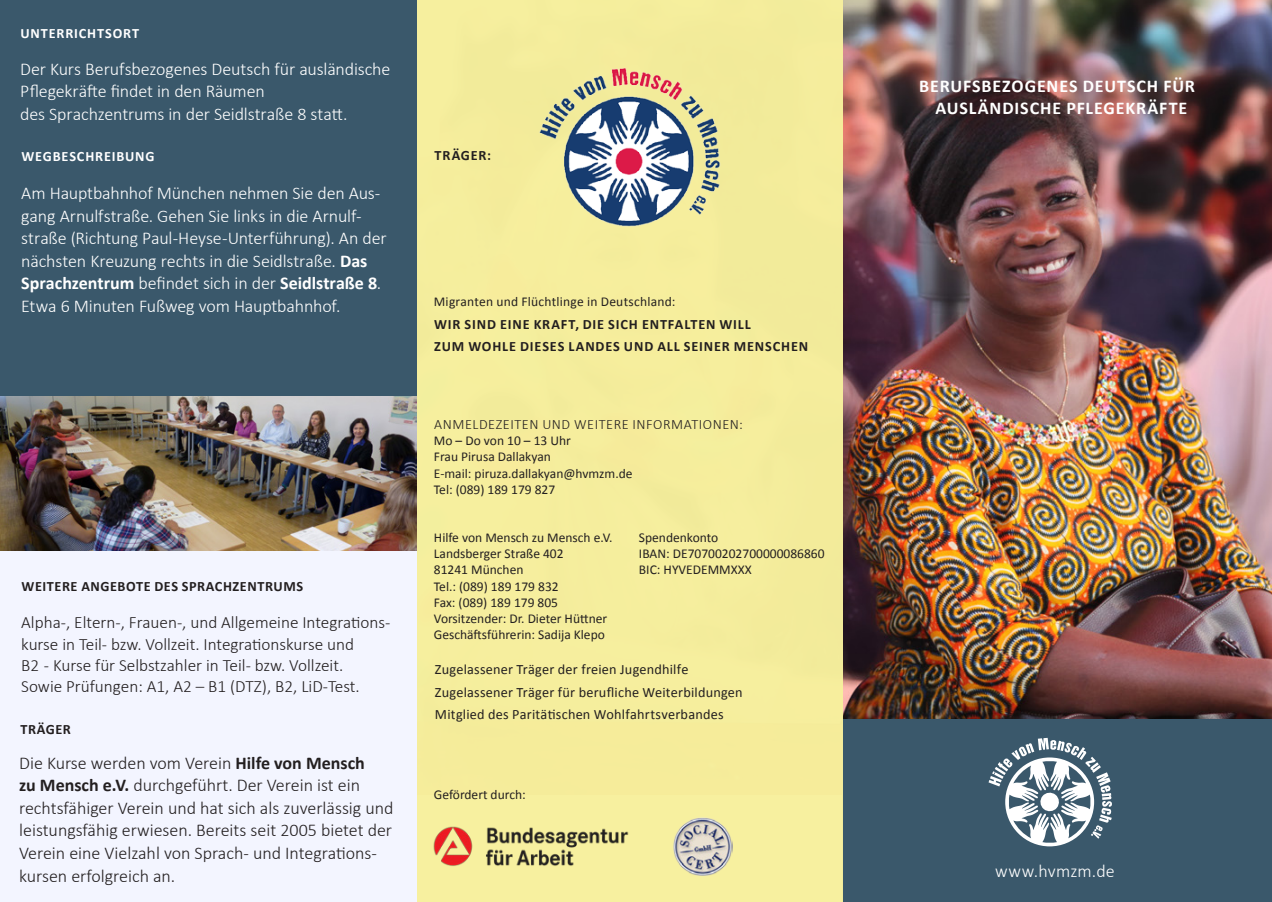
<style>
.page{position:relative;width:1272px;height:902px;background:#fff}
.page>*{position:absolute;margin:0;border:0;box-sizing:border-box;transform-origin:0 0}
.t1{font:300 18px/22.5px "Calibri";letter-spacing:-.01em;color:#fff}
.t2{font:300 18px/22.5px "Calibri";color:#231f20}
.t3{font:700 18px "Calibri";letter-spacing:.05em;color:#fff}
.t4{font:300 18px "Calibri";letter-spacing:.015em;color:#fff}
.t5{font:300 17.25px "Calibri";color:#231f20}
.t6{font:14.25px "Calibri";letter-spacing:.015em;color:#231f20}
.t7{font:700 14.25px "Calibri";letter-spacing:.055em;color:#231f20}
.t8{font:300 14.25px "Calibri";letter-spacing:.04em;color:#231f20}
.t9{font:700 14.25px "Calibri";letter-spacing:.06em;color:#fff}
.t10{font:13.5px "Calibri";color:#231f20}
.s1{font-weight:700}
</style>
<div class="page">
<img style="left:0;top:0;width:1271px;height:719px">
<div style="left:842px;top:719px;width:429px;height:182px;background:#3a586b"></div>
<div style="left:417px;top:0;width:425px;height:901px;background:#f7f09d"></div>
<svg style="left:988px;top:737px;width:123px;height:109px"></svg>
<div style="left:0;top:0;width:417px;height:443px;background:#3a586b"></div>
<div style="left:0;top:551px;width:417px;height:350px;background:#f3f5ff"></div>
<img style="left:0;top:397px;width:417px;height:153px">
<img style="left:434px;top:826px;width:195px;height:40px">
<img style="left:673px;top:817px;width:59px;height:59px">
<img style="left:539px;top:68px;width:181px;height:159px">
<p class="t9" style="left:20px;top:23px;width:120px">UNTERRICHTSORT</p>
<p class="t1" style="left:20px;top:57px;width:371px">Der Kurs Berufsbezogenes Deutsch für ausländische<br>Pflegekräfte findet in den Räumen</p>
<p class="t1" style="left:20px;top:102px;width:329px">des Sprachzentrums in der Seidlstraße 8 statt.</p>
<p class="t9" style="left:22px;top:146px;width:134px">WEGBESCHREIBUNG</p>
<p class="t1" style="left:21px;top:182px;width:367px">Am Hauptbahnhof München nehmen Sie den Aus&shy;gang Arnulfstraße. Gehen Sie links in die Arnulf&shy;straße (Richtung Paul-Heyse-Unterführung). An der nächsten Kreuzung rechts in die Seidlstraße. <span class="s1">Das Sprachzentrum</span> befindet sich in der <span class="s1">Seidlstraße 8</span>.<br>Etwa 6 Minuten Fußweg vom Hauptbahnhof.</p>
<p class="t7" style="left:22px;top:575px;width:283px">WEITERE ANGEBOTE DES SPRACHZENTRUMS</p>
<p class="t5" style="left:21px;top:611px;width:370px">Alpha-, Eltern-, Frauen-, und Allgemeine Integrations-</p>
<p class="t5" style="left:21px;top:633px;width:334px">kurse in Teil- bzw. Vollzeit. Integrationskurse und</p>
<p class="t5" style="left:21px;top:654px;width:323px">B2 - Kurse für Selbstzahler in Teil- bzw. Vollzeit.</p>
<p class="t5" style="left:21px;top:676px;width:340px">Sowie Prüfungen: A1, A2 – B1 (DTZ), B2, LiD-Test.</p>
<p class="t7" style="left:20px;top:718px;width:52px">TRÄGER</p>
<p class="t2" style="left:19px;top:751px;width:376px">Die Kurse werden vom Verein <span class="s1">Hilfe von Mensch<br>zu Mensch e.V.</span> durchgeführt. Der Verein ist ein rechtsfähiger Verein und hat sich als zuverlässig und leistungsfähig erwiesen. Bereits seit 2005 bietet der Verein eine Vielzahl von Sprach- und Integrations&shy;kursen erfolgreich an.</p>
<p class="t7" style="left:434px;top:145px;width:58px">TRÄGER:</p>
<p class="t10" style="left:434px;top:292px;width:243px">Migranten und Flüchtlinge in Deutschland:</p>
<p class="t7" style="left:434px;top:314px;width:318px">WIR SIND EINE KRAFT, DIE SICH ENTFALTEN WILL</p>
<p class="t7" style="left:434px;top:336px;width:375px">ZUM WOHLE DIESES LANDES UND ALL SEINER MENSCHEN</p>
<p class="t8" style="left:434px;top:415px;width:310px">ANMELDEZEITEN UND WEITERE INFORMATIONEN:</p>
<p class="t10" style="left:434px;top:431px;width:138px">Mo – Do von 10 – 13 Uhr</p>
<p class="t10" style="left:434px;top:447px;width:118px">Frau Pirusa Dallakyan</p>
<p class="t10" style="left:434px;top:463px;width:200px">E-mail: piruza.dallakyan@hvmzm.de</p>
<p class="t10" style="left:434px;top:480px;width:123px">Tel: (089) 189 179 827</p>
<p class="t10" style="left:434px;top:528px;width:180px">Hilfe von Mensch zu Mensch e.V.</p>
<p class="t10" style="left:434px;top:544px;width:131px">Landsberger Straße 402</p>
<p class="t10" style="left:434px;top:560px;width:91px">81241 München</p>
<p class="t10" style="left:434px;top:576px;width:126px">Tel.: (089) 189 179 832</p>
<p class="t10" style="left:434px;top:593px;width:126px">Fax: (089) 189 179 805</p>
<p class="t10" style="left:434px;top:609px;width:175px">Vorsitzender: Dr. Dieter Hüttner</p>
<p class="t10" style="left:434px;top:625px;width:172px">Geschäftsführerin: Sadija Klepo</p>
<p class="t10" style="left:639px;top:528px;width:81px">Spendenkonto</p>
<p class="t10" style="left:639px;top:544px;width:187px">IBAN: DE70700202700000086860</p>
<p class="t10" style="left:639px;top:560px;width:114px">BIC: HYVEDEMMXXX</p>
<p class="t6" style="left:435px;top:659px;width:255px">Zugelassener Träger der freien Jugendhilfe</p>
<p class="t6" style="left:435px;top:681px;width:309px">Zugelassener Träger für berufliche Weiterbildungen</p>
<p class="t6" style="left:435px;top:704px;width:290px">Mitglied des Paritätischen Wohlfahrtsverbandes</p>
<p class="t10" style="left:434px;top:784px;width:93px">Gefördert durch:</p>
<p class="t3" style="left:919px;top:73px;width:277px">BERUFSBEZOGENES DEUTSCH FÜR</p>
<p class="t3" style="left:935px;top:95px;width:253px">AUSLÄNDISCHE PFLEGEKRÄFTE</p>
<p class="t4" style="left:995px;top:859px;width:121px">www.hvmzm.de</p>
</div>
